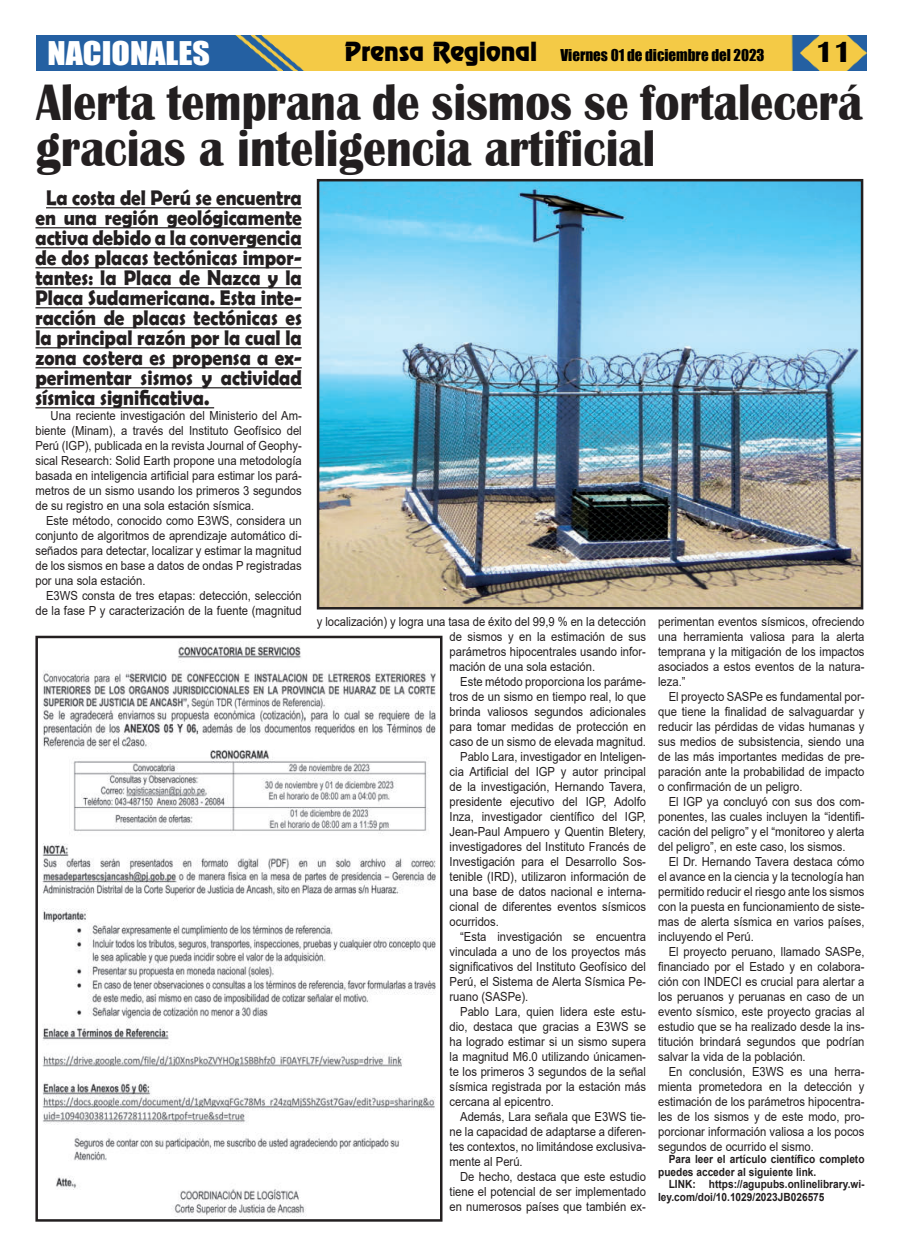
<style>
.page{position:relative;width:900px;height:1258px;background:#fff}
.page>*{position:absolute;margin:0;border:0;box-sizing:border-box;transform-origin:0 0}
.t1{font:700 52.62px/46.2px "Britannic";color:#231f20;scale:.87 1}
.t2{font:30px "Impact";color:#fff;scale:1.13 1}
.t3{font:700 30px "Britannic";color:#020000}
.t4{font:700 21.25px/20px "Berlin Sans FB Demi";color:#231f20;text-align:justify;scale:.9 1}
.t5{font:15px "Impact";color:#000}
.t6{font:12.5px/15px "Arial";color:#231f20;text-align:justify;scale:.9 1}
.t7{font:700 11.25px/12.5px "Arial";color:#231f20;scale:.9 1}
.s1{font-family:"Renfrew Normal";font-size:23.75px;color:#020000}
</style>
<div class="page">
<img style="left:37px;top:35px;width:830px;height:36px">
<img style="left:321px;top:183px;width:538px;height:422px">
<div style="left:317px;top:179px;width:546px;height:430px;border:3px solid #231f20"></div>
<hr style="left:46px;top:207px;width:256px;height:1px;background:#231f20">
<hr style="left:35px;top:227px;width:267px;height:1px;background:#231f20">
<hr style="left:35px;top:247px;width:267px;height:1px;background:#231f20">
<hr style="left:35px;top:267px;width:267px;height:1px;background:#231f20">
<hr style="left:35px;top:287px;width:267px;height:1px;background:#231f20">
<hr style="left:35px;top:307px;width:267px;height:1px;background:#231f20">
<hr style="left:35px;top:327px;width:267px;height:1px;background:#231f20">
<hr style="left:35px;top:347px;width:267px;height:1px;background:#231f20">
<hr style="left:35px;top:367px;width:267px;height:1px;background:#231f20">
<hr style="left:35px;top:387px;width:267px;height:1px;background:#231f20">
<hr style="left:35px;top:407px;width:179px;height:1px;background:#231f20">
<img style="left:42px;top:641px;width:394px;height:575px">
<div style="left:35px;top:636px;width:408px;height:586px;border:3px solid #231f20"></div>
<h2 class="t2" style="left:47px;top:38px;width:145px">NACIONALES</h2>
<p class="t5" style="left:344px;top:47px;width:422px"><span class="s1">Prensa Regional</span> Viernes 01 de diciembre del 2023</p>
<h2 class="t3" style="left:815px;top:37px;width:38px">11</h2>
<h1 class="t1" style="left:36px;top:79px;width:951px">Alerta temprana de sismos se fortalecerá gracias a inteligencia artificial</h1>
<p class="t4" style="left:35px;top:187px;width:298px;text-indent:11px">La costa del Perú se encuentra en una región geológicamente activa debido a la convergencia de dos placas tectónicas impor&shy;tantes: la Placa de Nazca y la Placa Sudamericana. Esta inte&shy;racción de placas tectónicas es la principal razón por la cual la zona costera es propensa a ex&shy;perimentar sismos y actividad sísmica significativa.</p>
<p class="t6" style="left:35px;top:409px;width:297px;text-indent:15px">Una reciente investigación del Ministerio del Am&shy;biente (Minam), a través del Instituto Geofísico del Perú (IGP), publicada en la revista Journal of Geophy&shy;sical Research: Solid Earth propone una metodología basada en inteligencia artificial para estimar los pará&shy;metros de un sismo usando los primeros 3 segundos de su registro en una sola estación sísmica.</p>
<p class="t6" style="left:35px;top:514px;width:297px;text-indent:11px">Este método, conocido como E3WS, considera un conjunto de algoritmos de aprendizaje automático di&shy;señados para detectar, localizar y estimar la magnitud de los sismos en base a datos de ondas P registradas por una sola estación.</p>
<p class="t6" style="left:35px;top:589px;width:297px;text-align:right">E3WS consta de tres etapas: detección, selección de la fase P y caracterización de la fuente (magnitud</p>
<p class="t6" style="left:450px;top:615px;width:220px;text-indent:-133px">y localización) y logra una tasa de éxito del 99,9 % en la detección de sismos y en la estimación de sus parámetros hipocentrales usando infor&shy;mación de una sola estación.</p>
<p class="t6" style="left:460px;top:675px;width:208px">Este método proporciona los paráme-</p>
<p class="t6" style="left:450px;top:690px;width:220px">tros de un sismo en tiempo real, lo que</p>
<p class="t6" style="left:450px;top:705px;width:220px">brinda valiosos segundos adicionales</p>
<p class="t6" style="left:450px;top:720px;width:220px">para tomar medidas de protección en</p>
<p class="t6" style="left:450px;top:735px;width:220px">caso de un sismo de elevada magnitud.</p>
<p class="t6" style="left:460px;top:750px;width:208px">Pablo Lara, investigador en Inteligen-</p>
<p class="t6" style="left:450px;top:764px;width:220px">cia Artificial del IGP y autor principal</p>
<p class="t6" style="left:450px;top:780px;width:220px">de la investigación, Hernando Tavera,</p>
<p class="t6" style="left:450px;top:795px;width:220px">presidente ejecutivo del IGP, Adolfo</p>
<p class="t6" style="left:450px;top:809px;width:220px">Inza, investigador científico del IGP,</p>
<p class="t6" style="left:450px;top:825px;width:220px">Jean-Paul Ampuero y Quentin Bletery,</p>
<p class="t6" style="left:450px;top:840px;width:220px">investigadores del Instituto Francés de</p>
<p class="t6" style="left:450px;top:855px;width:220px">Investigación para el Desarrollo Sos-</p>
<p class="t6" style="left:450px;top:870px;width:220px">tenible (IRD), utilizaron información de</p>
<p class="t6" style="left:450px;top:885px;width:220px">una base de datos nacional e interna-</p>
<p class="t6" style="left:450px;top:900px;width:220px">cional de diferentes eventos sísmicos</p>
<p class="t6" style="left:450px;top:915px;width:56px">ocurridos.</p>
<p class="t6" style="left:460px;top:930px;width:208px">“Esta investigación se encuentra</p>
<p class="t6" style="left:450px;top:945px;width:220px">vinculada a uno de los proyectos más</p>
<p class="t6" style="left:450px;top:959px;width:220px">significativos del Instituto Geofísico del</p>
<p class="t6" style="left:450px;top:975px;width:220px">Perú, el Sistema de Alerta Sísmica Pe-</p>
<p class="t6" style="left:450px;top:990px;width:89px">ruano (SASPe).</p>
<p class="t6" style="left:460px;top:1005px;width:208px">Pablo Lara, quien lidera este estu-</p>
<p class="t6" style="left:450px;top:1020px;width:220px">dio, destaca que gracias a E3WS se</p>
<p class="t6" style="left:450px;top:1035px;width:220px">ha logrado estimar si un sismo supera</p>
<p class="t6" style="left:450px;top:1050px;width:220px">la magnitud M6.0 utilizando únicamen-</p>
<p class="t6" style="left:450px;top:1065px;width:220px">te los primeros 3 segundos de la señal</p>
<p class="t6" style="left:450px;top:1080px;width:220px">sísmica registrada por la estación más</p>
<p class="t6" style="left:450px;top:1095px;width:118px">cercana al epicentro.</p>
<p class="t6" style="left:460px;top:1110px;width:208px">Además, Lara señala que E3WS tie-</p>
<p class="t6" style="left:450px;top:1125px;width:220px">ne la capacidad de adaptarse a diferen-</p>
<p class="t6" style="left:450px;top:1140px;width:220px">tes contextos, no limitándose exclusiva-</p>
<p class="t6" style="left:450px;top:1155px;width:83px">mente al Perú.</p>
<p class="t6" style="left:460px;top:1170px;width:208px">De hecho, destaca que este estudio</p>
<p class="t6" style="left:450px;top:1185px;width:220px">tiene el potencial de ser implementado</p>
<p class="t6" style="left:450px;top:1200px;width:220px">en numerosos países que también ex-</p>
<p class="t6" style="left:658px;top:615px;width:231px">perimentan eventos sísmicos, ofreciendo una herramienta valiosa para la alerta temprana y la mitigación de los impactos asociados a estos eventos de la natura&shy;leza.”</p>
<p class="t6" style="left:658px;top:690px;width:231px;text-indent:11px">El proyecto SASPe es fundamental por&shy;que tiene la finalidad de salvaguardar y reducir las pérdidas de vidas humanas y sus medios de subsistencia, siendo una de las más importantes medidas de pre&shy;paración ante la probabilidad de impacto o confirmación de un peligro.</p>
<p class="t6" style="left:658px;top:795px;width:231px;text-indent:11px">El IGP ya concluyó con sus dos com&shy;ponentes, las cuales incluyen la “identifi&shy;cación del peligro” y el “monitoreo y alerta del peligro”, en este caso, los sismos.</p>
<p class="t6" style="left:658px;top:855px;width:231px;text-indent:11px">El Dr. Hernando Tavera destaca cómo el avance en la ciencia y la tecnología han permitido reducir el riesgo ante los sismos con la puesta en funcionamiento de siste&shy;mas de alerta sísmica en varios países, incluyendo el Perú.</p>
<p class="t6" style="left:658px;top:945px;width:231px;text-indent:11px">El proyecto peruano, llamado SASPe, financiado por el Estado y en colabora&shy;ción con INDECI es crucial para alertar a los peruanos y peruanas en caso de un evento sísmico, este proyecto gracias al estudio que se ha realizado desde la ins&shy;titución brindará segundos que podrían salvar la vida de la población.</p>
<p class="t6" style="left:658px;top:1065px;width:231px;text-indent:11px">En conclusión, E3WS es una herra&shy;mienta prometedora en la detección y estimación de los parámetros hipocentra&shy;les de los sismos y de este modo, pro&shy;porcionar información valiosa a los pocos segundos de ocurrido el sismo.</p>
<p class="t7" style="left:658px;top:1153px;width:231px;text-indent:11px">Para leer el artículo científico completo puedes acceder al siguiente link.</p>
<p class="t7" style="left:658px;top:1179px;width:231px;text-indent:11px">LINK: https://agupubs.onlinelibrary.wi&shy;ley.com/doi/10.1029/2023JB026575</p>
</div>
